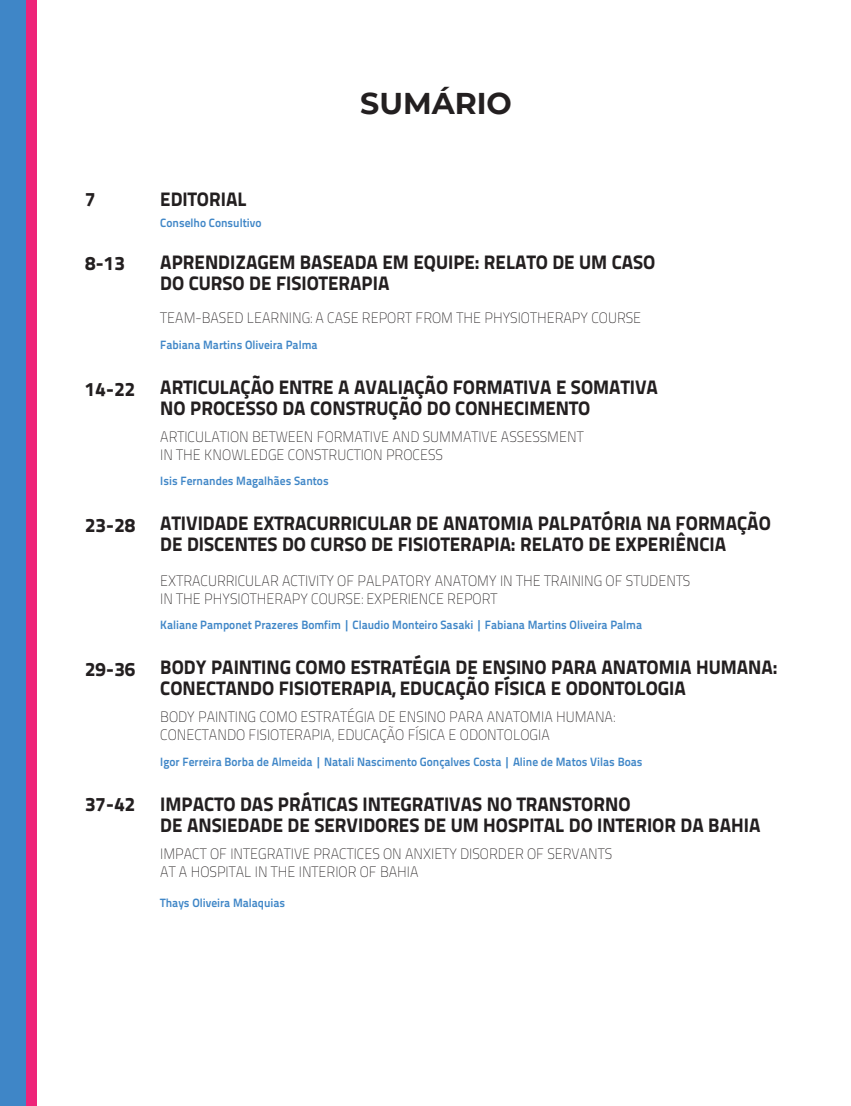
<style>
.page{position:relative;width:851px;height:1106px;background:#fff}
.page>*{position:absolute;margin:0;border:0;box-sizing:border-box;transform-origin:0 0}
.t1{font:700 30px "Montserrat";color:#231f20}
.t2{font:19.5px/21px "Titillium Text 22 L 999 wt";color:#231f20}
.t3{font:100 15px/18px "Titillium Text 22 L";color:#231f20;scale:.93 1}
.t4{font:700 12px "Titillium Text 22 L";color:#3f86c7;scale:.96 1}
</style>
<div class="page">
<div style="left:0;top:0;width:36px;height:1106px;background:#ee2479"></div>
<div style="left:0;top:0;width:26px;height:1106px;background:#3f86c7"></div>
<h1 class="t1" style="left:360px;top:82px;width:153px">SUMÁRIO</h1>
<p class="t2" style="left:85px;top:187px;width:12px">7</p>
<p class="t2" style="left:85px;top:251px;width:41px">8-13</p>
<p class="t2" style="left:85px;top:377px;width:51px">14-22</p>
<p class="t2" style="left:85px;top:513px;width:51px">23-28</p>
<p class="t2" style="left:85px;top:657px;width:51px">29-36</p>
<p class="t2" style="left:85px;top:792px;width:51px">37-42</p>
<p class="t2" style="left:160px;top:187px;width:88px">EDITORIAL</p>
<p class="t4" style="left:160px;top:214px;width:107px">Conselho Consultivo</p>
<p class="t2" style="left:160px;top:250px;width:496px">APRENDIZAGEM BASEADA EM EQUIPE: RELATO DE UM CASO<br>DO CURSO DE FISIOTERAPIA</p>
<p class="t3" style="left:160px;top:308px;width:518px">TEAM-BASED LEARNING: A CASE REPORT FROM THE PHYSIOTHERAPY COURSE</p>
<p class="t4" style="left:160px;top:335px;width:165px">Fabiana Martins Oliveira Palma</p>
<p class="t2" style="left:160px;top:375px;width:499px">ARTICULAÇÃO ENTRE A AVALIAÇÃO FORMATIVA E SOMATIVA<br>NO PROCESSO DA CONSTRUÇÃO DO CONHECIMENTO</p>
<p class="t3" style="left:160px;top:427px;width:457px">ARTICULATION BETWEEN FORMATIVE AND SUMMATIVE ASSESSMENT<br>IN THE KNOWLEDGE CONSTRUCTION PROCESS</p>
<p class="t4" style="left:160px;top:472px;width:177px">Isis Fernandes Magalhães Santos</p>
<p class="t2" style="left:160px;top:511px;width:612px">ATIVIDADE EXTRACURRICULAR DE ANATOMIA PALPATÓRIA NA FORMAÇÃO<br>DE DISCENTES DO CURSO DE FISIOTERAPIA: RELATO DE EXPERIÊNCIA</p>
<p class="t3" style="left:160px;top:571px;width:571px">EXTRACURRICULAR ACTIVITY OF PALPATORY ANATOMY IN THE TRAINING OF STUDENTS<br>IN THE PHYSIOTHERAPY COURSE: EXPERIENCE REPORT</p>
<p class="t4" style="left:160px;top:616px;width:503px">Kaliane Pamponet Prazeres Bomfim | Claudio Monteiro Sasaki | Fabiana Martins Oliveira Palma</p>
<p class="t2" style="left:160px;top:655px;width:618px">BODY PAINTING COMO ESTRATÉGIA DE ENSINO PARA ANATOMIA HUMANA:<br>CONECTANDO FISIOTERAPIA, EDUCAÇÃO FÍSICA E ODONTOLOGIA</p>
<p class="t3" style="left:160px;top:707px;width:490px">BODY PAINTING COMO ESTRATÉGIA DE ENSINO PARA ANATOMIA HUMANA:<br>CONECTANDO FISIOTERAPIA, EDUCAÇÃO FÍSICA E ODONTOLOGIA</p>
<p class="t4" style="left:160px;top:752px;width:504px">Igor Ferreira Borba de Almeida | Natali Nascimento Gonçalves Costa | Aline de Matos Vilas Boas</p>
<p class="t2" style="left:160px;top:792px;width:601px">IMPACTO DAS PRÁTICAS INTEGRATIVAS NO TRANSTORNO<br>DE ANSIEDADE DE SERVIDORES DE UM HOSPITAL DO INTERIOR DA BAHIA</p>
<p class="t3" style="left:160px;top:844px;width:487px">IMPACT OF INTEGRATIVE PRACTICES ON ANXIETY DISORDER OF SERVANTS<br>AT A HOSPITAL IN THE INTERIOR OF BAHIA</p>
<p class="t4" style="left:160px;top:893px;width:132px">Thays Oliveira Malaquias</p>
</div>
